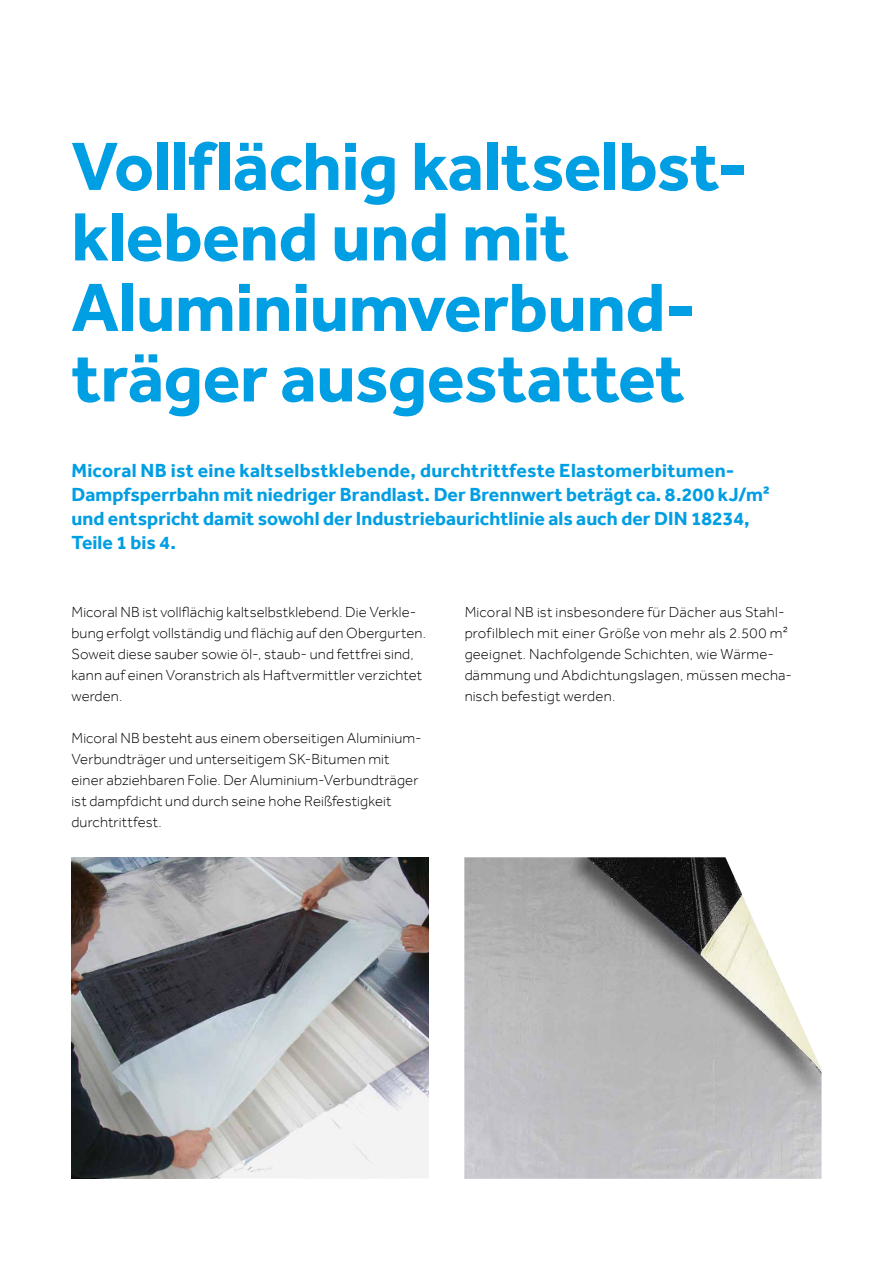
<style>
.page{position:relative;width:893px;height:1263px;background:#fff}
.page>*{position:absolute;margin:0;border:0;box-sizing:border-box;transform-origin:0 0}
.t1{font:700 70.5px/70.5px "Effra";letter-spacing:-.005em;color:#009ee3}
.t2{font:700 19.5px/24px "Effra";letter-spacing:.005em;color:#009ee3}
.t3{font:300 15px/21px "Effra";letter-spacing:.01em;color:#000}
</style>
<div class="page">
<img style="left:71px;top:857px;width:358px;height:322px">
<img style="left:464px;top:857px;width:357px;height:322px">
<h1 class="t1" style="left:71px;top:130px;width:678px">Vollflächig kaltselbst&shy;klebend und mit<br>Aluminiumverbund&shy;träger ausgestattet</h1>
<p class="t2" style="left:71px;top:459px;width:700px">Micoral NB ist eine kaltselbstklebende, durchtrittfeste Elastomerbitumen-Dampfsperrbahn mit niedriger Brandlast. Der Brennwert beträgt ca. 8.200 kJ/m² und entspricht damit sowohl der Industriebaurichtlinie als auch der DIN 18234, Teile 1 bis 4.</p>
<p class="t3" style="left:71px;top:602px;width:356px">Micoral NB ist vollflächig kaltselbstklebend. Die Verkle&shy;bung erfolgt vollständig und flächig auf den Obergurten.<br>Soweit diese sauber sowie öl-, staub- und fettfrei sind, kann auf einen Voranstrich als Haftvermittler verzichtet werden.</p>
<p class="t3" style="left:71px;top:728px;width:352px">Micoral NB besteht aus einem oberseitigen Aluminium-Verbundträger und unterseitigem SK-Bitumen mit einer abziehbaren Folie. Der Aluminium-Verbundträger ist dampfdicht und durch seine hohe Reißfestigkeit durchtrittfest.</p>
<p class="t3" style="left:464px;top:602px;width:329px">Micoral NB ist insbesondere für Dächer aus Stahl&shy;profilblech mit einer Größe von mehr als 2.500 m² geeignet. Nachfolgende Schichten, wie Wärme&shy;dämmung und Abdichtungslagen, müssen mecha&shy;nisch befestigt werden.</p>
</div>
